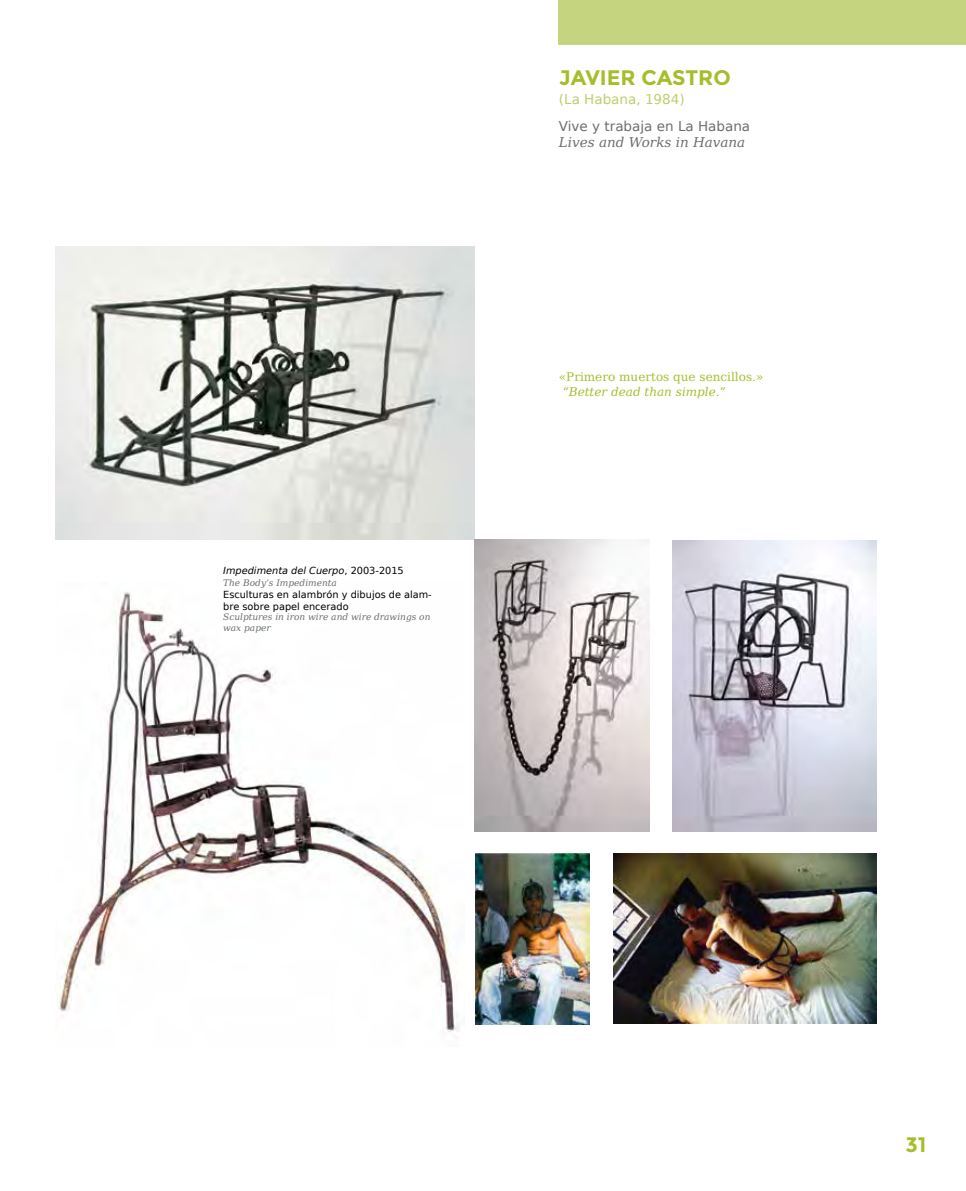
<style>
.page{position:relative;width:966px;height:1191px;background:#fff}
.page>*{position:absolute;margin:0;border:0;box-sizing:border-box;transform-origin:0 0}
.t1{font:700 21px "Montserrat";letter-spacing:-.005em;color:#a5be2c}
.t2{font:13.5px "DejaVu Sans";color:#6d6e71}
.t3{font:italic 13.5px "DejaVu Serif";color:#6d6e71}
.t4{font:13.5px "DejaVu Sans";color:#bdce6b}
.t5{font:12px "DejaVu Serif";color:#a5be2c}
.t6{font:italic 12px "DejaVu Serif";color:#a5be2c}
.t7{font:9.75px/11.7px "DejaVu Sans";color:#000}
.t8{font:italic 9.75px "DejaVu Sans";color:#000}
.t9{font:italic 9px/10.8px "DejaVu Serif";color:#6d6e71}
.s1{font-style:normal}
</style>
<div class="page">
<img style="left:58px;top:592px;width:402px;height:440px">
<img style="left:55px;top:247px;width:420px;height:292px">
<img style="left:613px;top:853px;width:263px;height:170px">
<img style="left:475px;top:853px;width:114px;height:171px">
<img style="left:475px;top:539px;width:174px;height:292px">
<img style="left:672px;top:541px;width:204px;height:290px">
<div style="left:558px;top:0;width:407px;height:45px;background:#c5d47f"></div>
<p class="t8" style="left:223px;top:564px;width:182px">Impedimenta del Cuerpo<span class="s1">, 2003-2015</span></p>
<p class="t9" style="left:223px;top:577px;width:115px">The Body’s Impedimenta</p>
<p class="t7" style="left:223px;top:588px;width:210px">Esculturas en alambrón y dibujos de alam&shy;bre sobre papel encerado</p>
<p class="t9" style="left:223px;top:611px;width:209px">Sculptures in iron wire and wire drawings on wax paper</p>
<h1 class="t1" style="left:559px;top:65px;width:173px">JAVIER CASTRO</h1>
<h2 class="t4" style="left:558px;top:88px;width:127px">(La Habana, 1984)</h2>
<h2 class="t2" style="left:558px;top:115px;width:193px">Vive y trabaja en La Habana</h2>
<h2 class="t3" style="left:558px;top:130px;width:188px">Lives and Works in Havana</h2>
<h3 class="t5" style="left:558px;top:366px;width:206px">«Primero muertos que sencillos.»</h3>
<h3 class="t6" style="left:562px;top:381px;width:164px">“Better dead than simple.”</h3>
</div>
